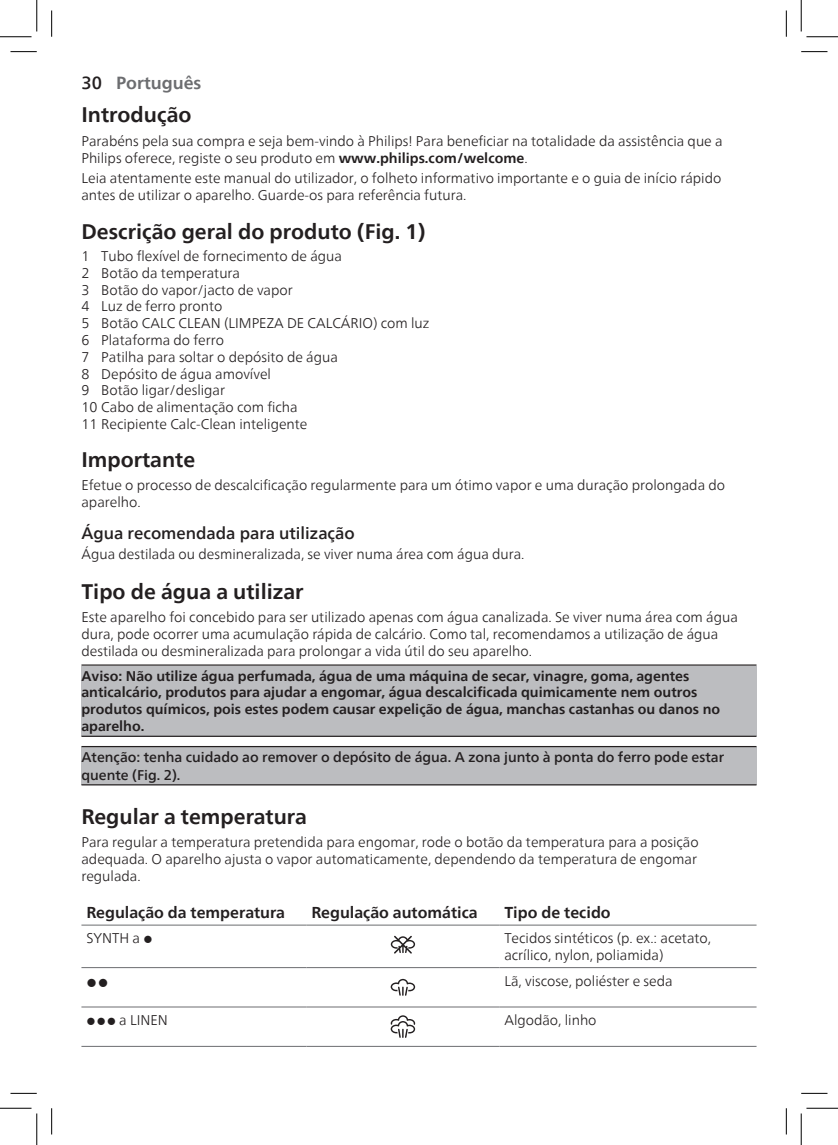
<style>
.page{position:relative;width:838px;height:1145px;background:#fff}
.page>*{position:absolute;margin:0;border:0;box-sizing:border-box;transform-origin:0 0}
.Heading_1{font:700 21px "Neue Frutiger World";color:#231f20}
.Content{font:700 17.5px "Neue Frutiger World";color:#6c6d70}
.Sub_Heading{font:500 16.62px "Neue Frutiger World";color:#231f20}
.Table_Heading{font:700 15.75px "Neue Frutiger World";color:#231f20}
.t1{font:15.75px "Philipsfonta Plain";color:#231f20}
.Body_Text{font:300 14px/16.8px "Neue Frutiger World";color:#231f20}
.Warning{font:700 14px/16.8px "Neue Frutiger World";color:#231f20}
.Table_Body_Text{font:300 14px/16.8px "Neue Frutiger World";color:#231f20}
.Caution{font:500 14px/18.2px "Neue Frutiger World";color:#231f20}
.s1{font-weight:500;color:#231f20}
.s2{font-weight:700}
.s3{font-family:"Philipsfonta Plain";font-weight:400}
</style>
<div class="page">
<div style="left:81px;top:666px;width:675px;height:70px;background:#bcbdc0"></div>
<hr style="left:81px;top:664px;width:675px;height:2px;background:#231f20">
<hr style="left:81px;top:736px;width:675px;height:1px;background:#231f20">
<div style="left:81px;top:747px;width:675px;height:37px;background:#bcbdc0"></div>
<hr style="left:81px;top:746px;width:675px;height:1px;background:#231f20">
<hr style="left:81px;top:784px;width:675px;height:1px;background:#231f20">
<hr style="left:81px;top:925px;width:225px;height:1px;background:#6c6d70">
<hr style="left:306px;top:925px;width:193px;height:1px;background:#6c6d70">
<hr style="left:499px;top:925px;width:257px;height:1px;background:#6c6d70">
<hr style="left:81px;top:967px;width:225px;height:1px;background:#6c6d70">
<hr style="left:306px;top:967px;width:193px;height:1px;background:#6c6d70">
<hr style="left:499px;top:967px;width:257px;height:1px;background:#6c6d70">
<hr style="left:81px;top:1007px;width:225px;height:1px;background:#6c6d70">
<hr style="left:306px;top:1007px;width:193px;height:1px;background:#6c6d70">
<hr style="left:499px;top:1007px;width:257px;height:1px;background:#6c6d70">
<hr style="left:81px;top:1046px;width:225px;height:1px;background:#6c6d70">
<hr style="left:306px;top:1046px;width:193px;height:1px;background:#6c6d70">
<hr style="left:499px;top:1046px;width:257px;height:1px;background:#6c6d70">
<svg style="left:391px;top:936px;width:24px;height:18px"></svg>
<svg style="left:390px;top:979px;width:25px;height:17px"></svg>
<svg style="left:390px;top:1015px;width:25px;height:23px"></svg>
<svg style="left:10px;top:51px;width:27px;height:1px"></svg>
<svg style="left:801px;top:51px;width:26px;height:1px"></svg>
<svg style="left:10px;top:1093px;width:27px;height:1px"></svg>
<svg style="left:801px;top:1093px;width:26px;height:1px"></svg>
<svg style="left:51px;top:10px;width:1px;height:27px"></svg>
<svg style="left:51px;top:1108px;width:1px;height:26px"></svg>
<svg style="left:786px;top:10px;width:1px;height:27px"></svg>
<svg style="left:786px;top:1108px;width:1px;height:26px"></svg>
<hr style="left:0;top:36px;width:32px;height:1px;background:#000">
<hr style="left:806px;top:36px;width:31px;height:1px;background:#000">
<hr style="left:0;top:1108px;width:32px;height:1px;background:#000">
<hr style="left:806px;top:1108px;width:31px;height:1px;background:#000">
<hr style="left:36px;top:0;width:1px;height:31px;background:#000">
<hr style="left:36px;top:1113px;width:1px;height:32px;background:#000">
<hr style="left:800px;top:0;width:1px;height:31px;background:#000">
<hr style="left:800px;top:1113px;width:1px;height:32px;background:#000">
<p class="Content" style="left:81px;top:67px;width:121px"><span class="s1">30</span> Português</p>
<p class="Heading_1" style="left:81px;top:97px;width:111px">Introdução</p>
<p class="Body_Text" style="left:81px;top:133px;width:642px">Parabéns pela sua compra e seja bem-vindo à Philips! Para beneficiar na totalidade da assistência que a<br>Philips oferece, registe o seu produto em <span class="s2">www.philips.com/welcome</span>.</p>
<p class="Body_Text" style="left:81px;top:170px;width:641px">Leia atentamente este manual do utilizador, o folheto informativo importante e o guia de início rápido antes de utilizar o aparelho. Guarde-os para referência futura.</p>
<p class="Heading_1" style="left:81px;top:213px;width:344px">Descrição geral do produto (Fig. 1)</p>
<p class="Body_Text" style="left:81px;top:248px;width:262px">1 Tubo flexível de fornecimento de água</p>
<p class="Body_Text" style="left:81px;top:265px;width:160px">2 Botão da temperatura</p>
<p class="Body_Text" style="left:81px;top:281px;width:213px">3 Botão do vapor/jacto de vapor</p>
<p class="Body_Text" style="left:81px;top:298px;width:142px">4 Luz de ferro pronto</p>
<p class="Body_Text" style="left:81px;top:315px;width:349px">5 Botão CALC CLEAN (LIMPEZA DE CALCÁRIO) com luz</p>
<p class="Body_Text" style="left:81px;top:332px;width:144px">6 Plataforma do ferro</p>
<p class="Body_Text" style="left:81px;top:349px;width:258px">7 Patilha para soltar o depósito de água</p>
<p class="Body_Text" style="left:81px;top:365px;width:191px">8 Depósito de água amovível</p>
<p class="Body_Text" style="left:81px;top:382px;width:145px">9 Botão ligar/desligar</p>
<p class="Body_Text" style="left:81px;top:399px;width:218px">10 Cabo de alimentação com ficha</p>
<p class="Body_Text" style="left:81px;top:416px;width:227px">11 Recipiente Calc-Clean inteligente</p>
<p class="Heading_1" style="left:81px;top:441px;width:115px">Importante</p>
<p class="Body_Text" style="left:81px;top:477px;width:645px">Efetue o processo de descalcificação regularmente para um ótimo vapor e uma duração prolongada do aparelho.</p>
<p class="Sub_Heading" style="left:81px;top:519px;width:275px">Água recomendada para utilização</p>
<p class="Body_Text" style="left:81px;top:546px;width:444px">Água destilada ou desmineralizada, se viver numa área com água dura.</p>
<p class="Heading_1" style="left:81px;top:573px;width:223px">Tipo de água a utilizar</p>
<p class="Body_Text" style="left:81px;top:609px;width:657px">Este aparelho foi concebido para ser utilizado apenas com água canalizada. Se viver numa área com água dura, pode ocorrer uma acumulação rápida de calcário. Como tal, recomendamos a utilização de água destilada ou desmineralizada para prolongar a vida útil do seu aparelho.</p>
<p class="Warning" style="left:81px;top:667px;width:640px">Aviso: Não utilize água perfumada, água de uma máquina de secar, vinagre, goma, agentes anticalcário, produtos para ajudar a engomar, água descalcificada quimicamente nem outros produtos químicos, pois estes podem causar expelição de água, manchas castanhas ou danos no aparelho.</p>
<p class="Caution" style="left:81px;top:748px;width:644px">Atenção: tenha cuidado ao remover o depósito de água. A zona junto à ponta do ferro pode estar quente (Fig. 2).</p>
<p class="Heading_1" style="left:81px;top:798px;width:227px">Regular a temperatura</p>
<p class="Body_Text" style="left:81px;top:834px;width:618px">Para regular a temperatura pretendida para engomar, rode o botão da temperatura para a posição adequada. O aparelho ajusta o vapor automaticamente, dependendo da temperatura de engomar regulada.</p>
<p class="Table_Heading" style="left:86px;top:898px;width:200px">Regulação da temperatura</p>
<p class="Table_Heading" style="left:311px;top:898px;width:168px">Regulação automática</p>
<p class="Table_Heading" style="left:504px;top:898px;width:108px">Tipo de tecido</p>
<p class="Table_Body_Text" style="left:86px;top:930px;width:68px">SYNTH a <span class="s3">1</span></p>
<p class="Table_Body_Text" style="left:504px;top:930px;width:208px">Tecidos sintéticos (p. ex.: acetato, acrílico, nylon, poliamida)</p>
<p class="t1" style="left:86px;top:972px;width:23px">2</p>
<p class="Table_Body_Text" style="left:504px;top:973px;width:170px">Lã, viscose, poliéster e seda</p>
<p class="Table_Body_Text" style="left:86px;top:1012px;width:83px"><span class="s3">3</span> a LINEN</p>
<p class="Table_Body_Text" style="left:504px;top:1012px;width:94px">Algodão, linho</p>
</div>
